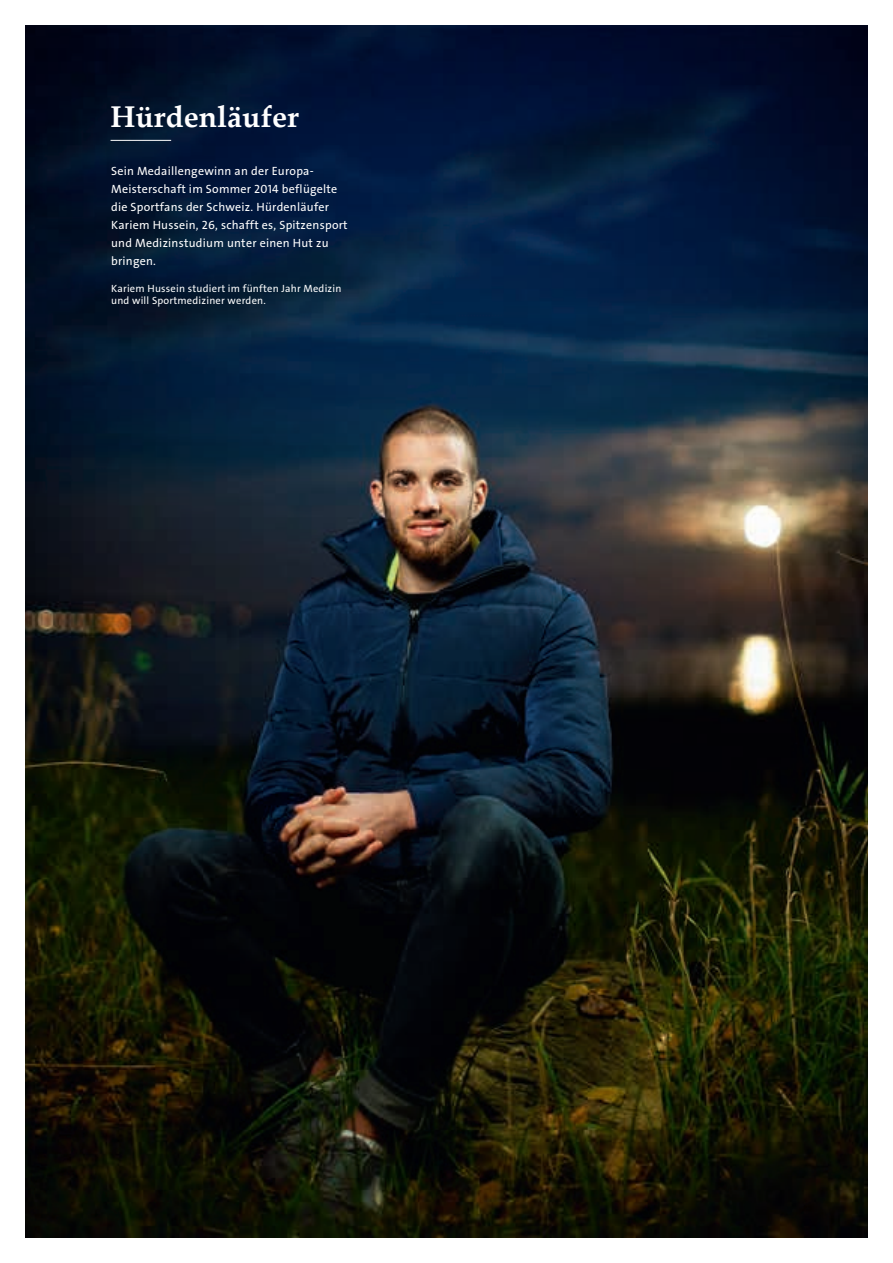
<style>
.page{position:relative;width:893px;height:1263px;background:#fff}
.page>*{position:absolute;margin:0;border:0;box-sizing:border-box;transform-origin:0 0}
.t1{font:700 30px "Palatino Linotype";color:#fff}
.t2{font:12px/18px "The Sans LP5 Plain";letter-spacing:.02em;color:#fff}
.t3{font:10.5px/12.6px "The Sans LP5 Plain";letter-spacing:.02em;color:#fff}
</style>
<div class="page">
<img style="left:26px;top:26px;width:841px;height:1211px">
<hr style="left:111px;top:140px;width:60px;height:1px;background:#fff">
<h1 class="t1" style="left:111px;top:96px;width:190px">Hürdenläufer</h1>
<p class="t2" style="left:111px;top:162px;width:238px">Sein Medaillengewinn an der Europa-Meisterschaft im Sommer 2014 beflügelte die Sportfans der Schweiz. Hürdenläufer Kariem Hussein, 26, schafft es, Spitzensport und Medizinstudium unter einen Hut zu bringen.</p>
<p class="t3" style="left:111px;top:282px;width:232px">Kariem Hussein studiert im fünften Jahr Medizin und will Sportmediziner werden.</p>
</div>
